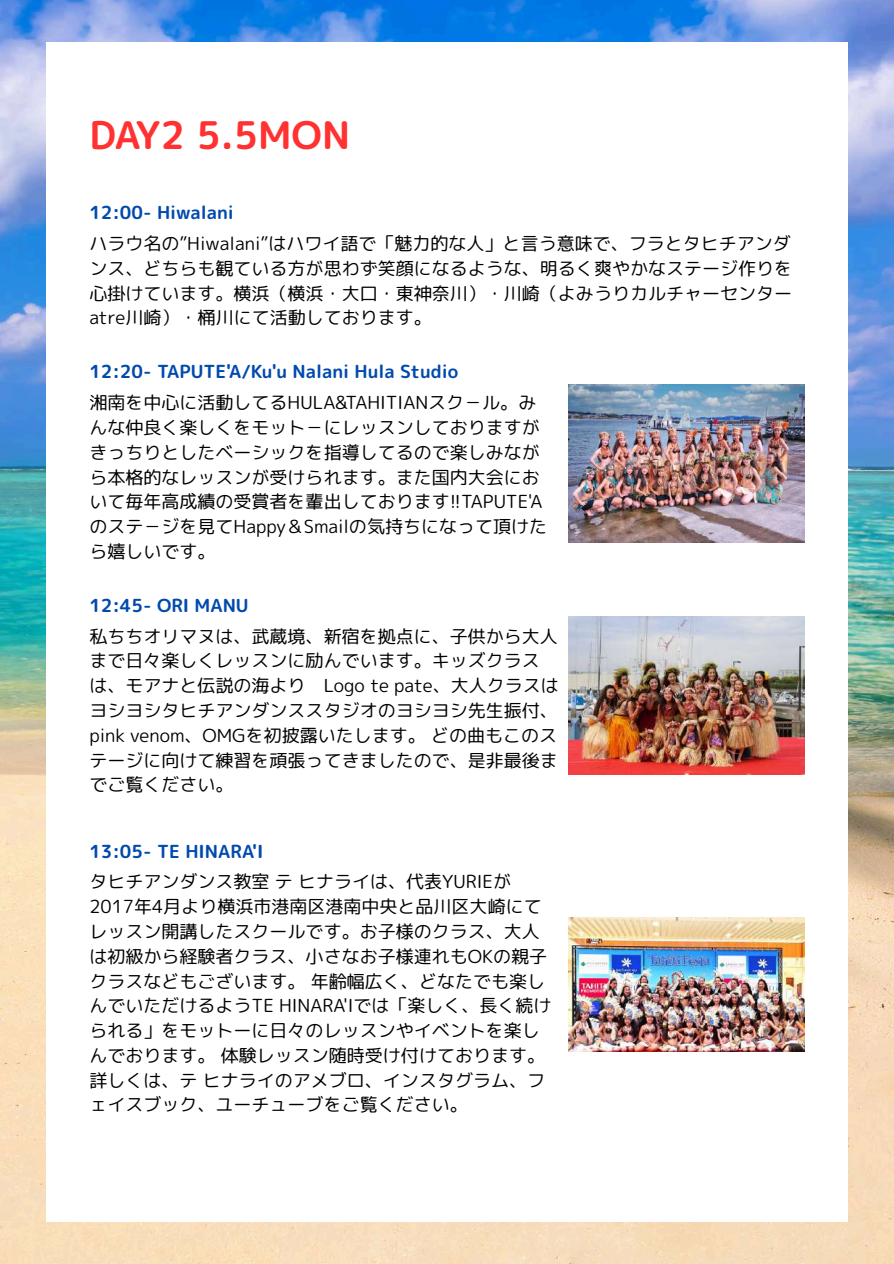
<style>
.page{position:relative;width:894px;height:1264px;background:#fff}
.page>*{position:absolute;margin:0;border:0;box-sizing:border-box;transform-origin:0 0}
.t1{font:38.1px "rounded mplus 1 p bold";color:#ff3131}
.t2{font:18px/24.8px "rounded mplus 1 p regular";color:#000}
.t3{font:18px "rounded mplus 1 p bold";color:#004aad}
</style>
<div class="page">
<img style="left:0;top:0;width:893px;height:1263px">
<div style="left:46px;top:42px;width:801px;height:1179px;background:#fff"></div>
<img style="left:568px;top:385px;width:235px;height:157px">
<img style="left:568px;top:918px;width:235px;height:133px">
<img style="left:568px;top:616px;width:235px;height:158px">
<h1 class="t1" style="left:89px;top:108px;width:262px">DAY2 5.5MON</h1>
<p class="t3" style="left:89px;top:200px;width:146px">12:00- Hiwalani</p>
<p class="t2" style="left:89px;top:231px;width:704px;text-align:justify">ハラウ名の”Hiwalani”はハワイ語で「魅力的な人」と言う意味で、フラとタヒチアンダンス、どちらも観ている方が思わず笑顔になるような、明るく爽やかなステージ作りを心掛けています。横浜（横浜・大口・東神奈川）・川崎（よみうりカルチャーセンターatre川崎）・桶川にて活動しております。</p>
<p class="t3" style="left:89px;top:359px;width:370px">12:20- TAPUTE'A/Ku'u Nalani Hula Studio</p>
<p class="t2" style="left:89px;top:390px;width:459px">湘南を中心に活動してるHULA&amp;TAHITIANスク－ル。みんな仲良く楽しくをモット－にレッスンしておりますがきっちりとしたベーシックを指導してるので楽しみながら本格的なレッスンが受けられます。また国内大会において毎年高成績の受賞者を輩出しております!!TAPUTE'Aのステ－ジを見てHappy＆Smailの気持ちになって頂けたら嬉しいです。</p>
<p class="t3" style="left:89px;top:592px;width:161px">12:45- ORI MANU</p>
<p class="t2" style="left:89px;top:623px;width:471px">私ちちオリマヌは、武蔵境、新宿を拠点に、子供から大人まで日々楽しくレッスンに励んでいます。キッズクラスは、モアナと伝説の海より Logo te pate、大人クラスはヨシヨシタヒチアンダンススタジオのヨシヨシ先生振付、pink venom、OMGを初披露いたします。どの曲もこのステージに向けて練習を頑張ってきましたので、是非最後までご覧ください。</p>
<p class="t3" style="left:89px;top:838px;width:176px">13:05- TE HINARA'I</p>
<p class="t2" style="left:89px;top:869px;width:463px">タヒチアンダンス教室テヒナライは、代表YURIEが<br>2017年4月より横浜市港南区港南中央と品川区大崎にてレッスン開講したスクールです。お子様のクラス、大人は初級から経験者クラス、小さなお子様連れもOKの親子クラスなどもございます。年齢幅広く、どなたでも楽しんでいただけるようTE HINARA'Iでは「楽しく、長く続けられる」をモットーに日々のレッスンやイベントを楽しんでおります。体験レッスン随時受け付けております。詳しくは、テヒナライのアメブロ、インスタグラム、フェイスブック、ユーチューブをご覧ください。</p>
</div>
